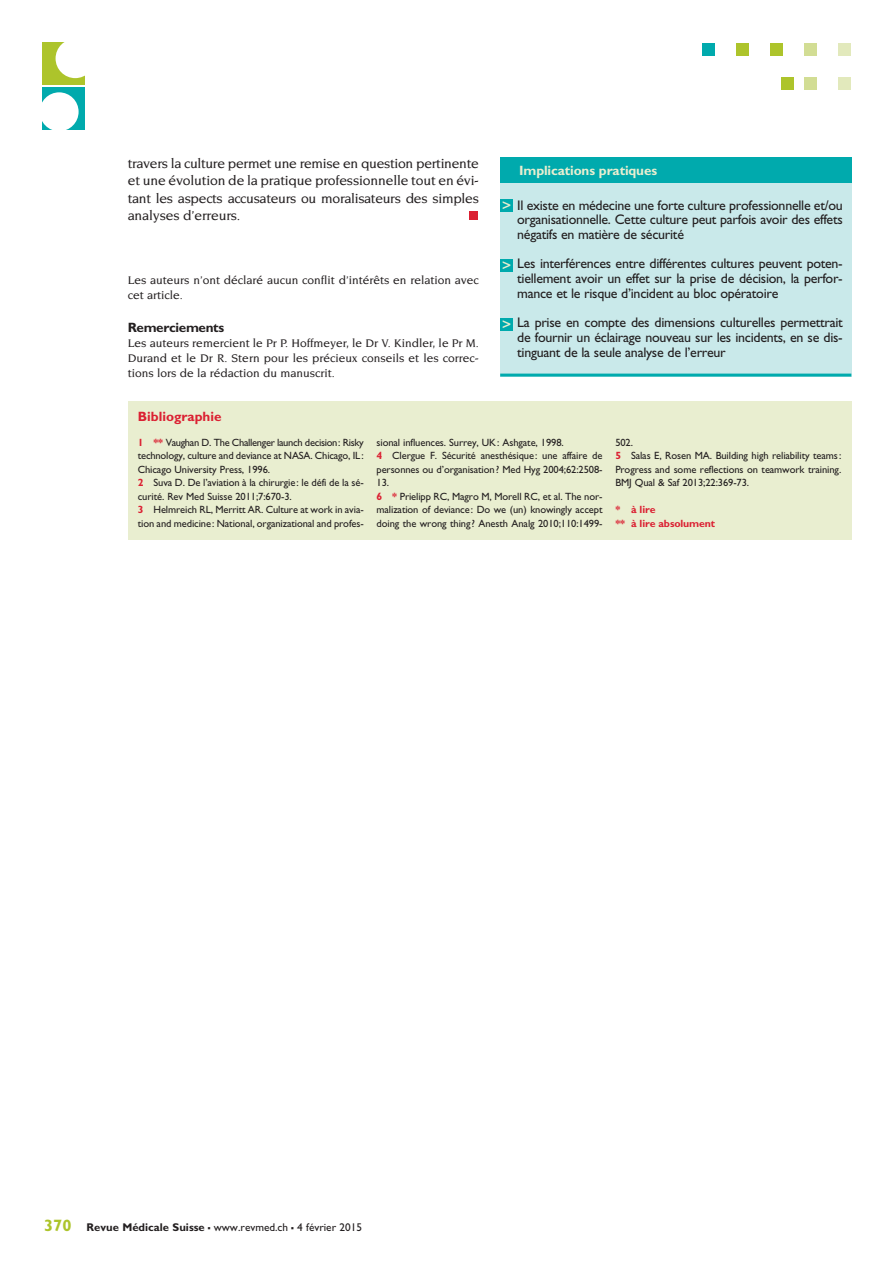
<style>
.page{position:relative;width:894px;height:1264px;background:#fff}
.page>*{position:absolute;margin:0;border:0;box-sizing:border-box;transform-origin:0 0}
.t1{font:13.95px/14.7px "Gill Sans";letter-spacing:-.02em;color:#231f20;text-align:justify}
.t2{font:500 13.95px/17.2px "Novarese";letter-spacing:-.02em;color:#231f20;text-align:justify}
.t3{font:700 13.5px "Gill Sans";letter-spacing:-.01em;color:#e9eed0}
.t4{font:700 13.5px "Gill Sans";letter-spacing:-.025em;color:#231f20}
.t5{font:700 13.5px "Gill Sans";color:#db2032}
.t6{font:500 12px/15px "Novarese";color:#231f20}
.t7{font:11.25px "Gill Sans";color:#231f20}
.t8{font:10.5px/13.5px "Gill Sans";letter-spacing:-.01em;color:#231f20}
.t9{font:700 10.5px/13.5px "Gill Sans";letter-spacing:-.01em;color:#db2032}
.s1{font-family:"Insignia";font-size:15px;color:#e9eed0}
.s2{font-weight:700;color:#db2032}
.s3{font-weight:700;font-size:16.5px;color:#adc42b}
.s4{font-weight:700}
.s5{font-weight:700;font-size:16.5px}
</style>
<div class="page">
<div style="left:838px;top:43px;width:12px;height:12px;background:#e2e9bc"></div>
<div style="left:804px;top:43px;width:12px;height:12px;background:#d2dd94"></div>
<div style="left:770px;top:43px;width:12px;height:12px;background:#adc42b"></div>
<div style="left:736px;top:43px;width:12px;height:12px;background:#adc42b"></div>
<div style="left:702px;top:43px;width:12px;height:12px;background:#00aaad"></div>
<div style="left:838px;top:77px;width:12px;height:12px;background:#e2e9bc"></div>
<div style="left:804px;top:77px;width:12px;height:12px;background:#d2dd94"></div>
<div style="left:780px;top:77px;width:13px;height:12px;background:#adc42b"></div>
<div style="left:468px;top:211px;width:9px;height:9px;background:#db2032"></div>
<div style="left:43px;top:43px;width:42px;height:42px;background:#adc42b"></div>
<div style="left:56px;top:39px;width:39px;height:39px;background:#fff;border-radius:50%"></div>
<div style="left:43px;top:87px;width:42px;height:43px;background:#00aaad"></div>
<div style="left:40px;top:92px;width:39px;height:39px;background:#fff;border-radius:50%"></div>
<div style="left:500px;top:183px;width:350px;height:193px;background:#c9e9ea"></div>
<div style="left:500px;top:157px;width:350px;height:26px;background:#00aaad"></div>
<hr style="left:500px;top:373px;width:350px;height:3px;background:#00aaad">
<div style="left:500px;top:199px;width:12px;height:13px;background:#00aaad"></div>
<div style="left:500px;top:259px;width:12px;height:12px;background:#00aaad"></div>
<div style="left:500px;top:317px;width:12px;height:13px;background:#00aaad"></div>
<div style="left:128px;top:401px;width:722px;height:139px;background:#e9eed0"></div>
<h1 class="t2" style="left:128px;top:155px;width:352px">travers la culture permet une remise en question pertinente et une évolution de la pratique professionnelle tout en évi&shy;tant les aspects accusateurs ou moralisateurs des simples analyses d’erreurs.</h1>
<p class="t6" style="left:128px;top:273px;width:352px">Les auteurs n’ont déclaré aucun conflit d’intérêts en relation avec cet article.</p>
<p class="t4" style="left:128px;top:319px;width:98px">Remerciements</p>
<p class="t6" style="left:128px;top:335px;width:352px;text-align:justify">Les auteurs remercient le Pr P. Hoffmeyer, le Dr V. Kindler, le Pr M.<br>Durand et le Dr R. Stern pour les précieux conseils et les correc&shy;tions lors de la rédaction du manuscrit.</p>
<p class="t5" style="left:138px;top:408px;width:85px">Bibliographie</p>
<p class="t3" style="left:519px;top:163px;width:139px">Implications pratiques</p>
<h1 class="t1" style="left:517px;top:197px;width:327px;text-indent:-15px"><span class="s1">&gt;</span> Il existe en médecine une forte culture professionnelle et/ou organisationnelle. Cette culture peut parfois avoir des effets négatifs en matière de sécurité</h1>
<h1 class="t1" style="left:517px;top:256px;width:327px;text-indent:-15px"><span class="s1">&gt;</span> Les interférences entre différentes cultures peuvent poten&shy;tiellement avoir un effet sur la prise de décision, la perfor&shy;mance et le risque d’incident au bloc opératoire</h1>
<h1 class="t1" style="left:517px;top:315px;width:327px;text-indent:-15px"><span class="s1">&gt;</span> La prise en compte des dimensions culturelles permettrait de fournir un éclairage nouveau sur les incidents, en se dis&shy;tinguant de la seule analyse de l’erreur</h1>
<p class="t8" style="left:138px;top:435px;width:227px"><span class="s2">1 **</span> Vaughan D. The Challenger launch decision: Risky technology, culture and deviance at NASA. Chicago, IL:<br>Chicago University Press, 1996.<br><span class="s2">2</span> Suva D. De l’aviation à la chirurgie: le défi de la sé&shy;curité. Rev Med Suisse 2011;7:670-3.<br><span class="s2">3</span> Helmreich RL, Merritt AR. Culture at work in avia&shy;tion and medicine: National, organizational and profes-</p>
<p class="t8" style="left:376px;top:435px;width:227px">sional influences. Surrey, UK: Ashgate, 1998.<br><span class="s2">4</span> Clergue F. Sécurité anesthésique: une affaire de personnes ou d’organisation? Med Hyg 2004;62:2508- 13.<br><span class="s2">6 *</span> Prielipp RC, Magro M, Morell RC, et al. The nor&shy;malization of deviance: Do we (un) knowingly accept doing the wrong thing? Anesth Analg 2010;110:1499-</p>
<p class="t8" style="left:615px;top:435px;width:227px">502.<br><span class="s2">5</span> Salas E, Rosen MA. Building high reliability teams:<br>Progress and some reflections on teamwork training.<br>BMJ Qual &amp; Saf 2013;22:369-73.</p>
<p class="t9" style="left:615px;top:503px;width:101px">* à lire<br>** à lire absolument</p>
<p class="t7" style="left:44px;top:1220px;width:319px"><span class="s3">370</span> <span class="s4">Revue Médicale Suisse</span> <span class="s5">–</span> www.revmed.ch <span class="s5">–</span> 4 février 2015</p>
</div>
